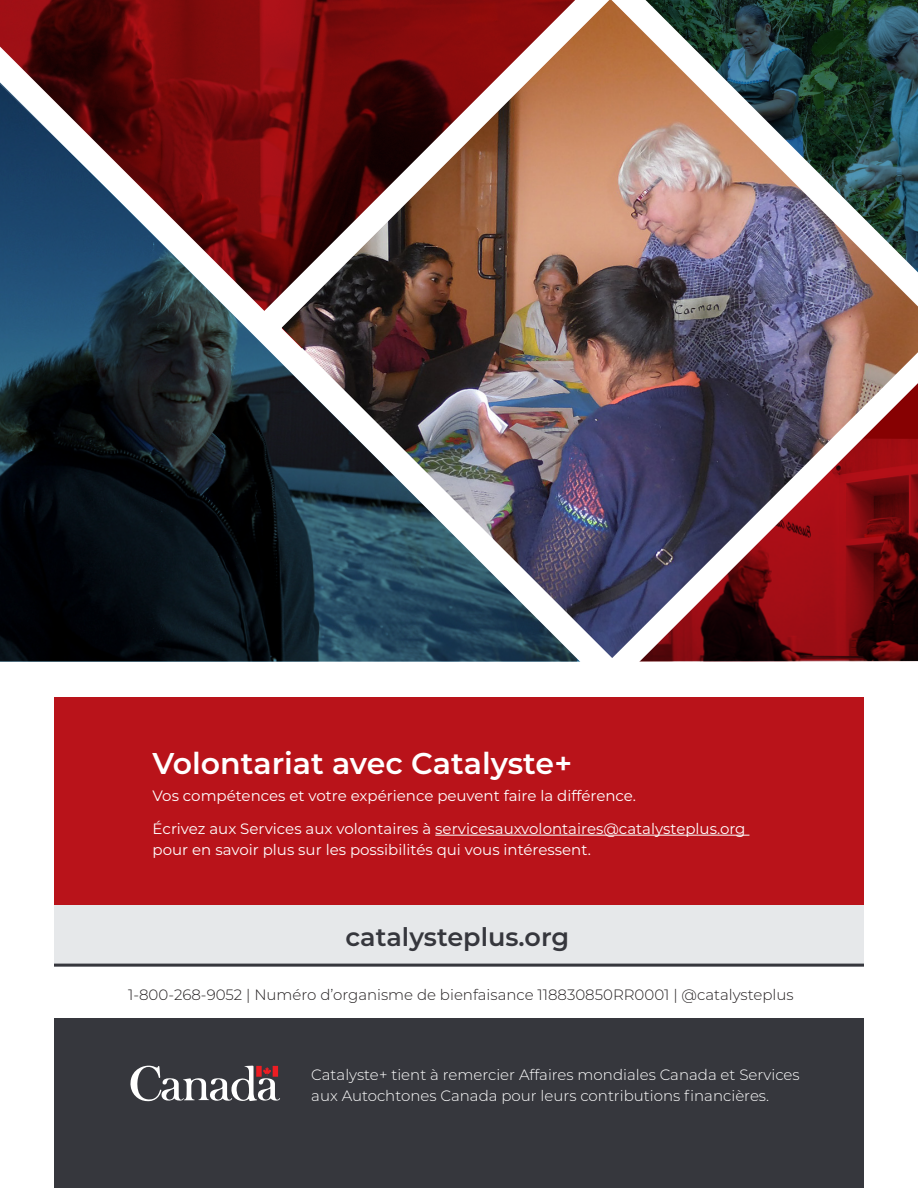
<style>
.page{position:relative;width:918px;height:1188px;background:#fff}
.page>*{position:absolute;margin:0;border:0;box-sizing:border-box;transform-origin:0 0}
.Body_-_Subtitle_Big{font:600 30px "Montserrat";color:#fff}
.Body_-_Subtitle_Big-2{font:600 25.5px "Montserrat";color:#36373d}
.Body_-_Basic{font:15px/21px "Montserrat";color:#fff}
.Utility_-_Knockout_L{font:300 15px/21px "Montserrat";color:#fff}
.Body_-_Basic_Centred{font:300 15px "Montserrat";color:#231f20}
</style>
<div class="page">
<div style="left:54px;top:905px;width:810px;height:62px;background:#e6e8ea"></div>
<svg style="left:0;top:0;width:577px;height:698px;background:#453d46"></svg>
<svg style="left:227px;top:0;width:55px;height:365px;background:#872d31"></svg>
<svg style="left:577px;top:658px;width:341px;height:40px"></svg>
<img style="left:282px;top:0;width:636px;height:658px">
<div style="left:54px;top:698px;width:810px;height:207px;background:#b9131a"></div>
<hr style="left:435px;top:835px;width:314px;height:1px;background:#fff">
<div style="left:54px;top:1018px;width:810px;height:170px;background:#36373d"></div>
<hr style="left:54px;top:964px;width:810px;height:3px;background:#36373d">
<svg style="left:130px;top:1066px;width:150px;height:35px"></svg>
<p class="Body_-_Subtitle_Big" style="left:153px;top:742px;width:421px">Volontariat avec Catalyste+</p>
<p class="Body_-_Basic" style="left:153px;top:784px;width:485px">Vos compétences et votre expérience peuvent faire la différence.</p>
<p class="Body_-_Basic" style="left:153px;top:817px;width:594px">Écrivez aux Services aux volontaires à servicesauxvolontaires@catalysteplus.org pour en savoir plus sur les possibilités qui vous intéressent.</p>
<p class="Body_-_Subtitle_Big-2" style="left:345px;top:918px;width:225px">catalysteplus.org</p>
<p class="Body_-_Basic_Centred" style="left:128px;top:984px;width:667px">1-800-268-9052 | Numéro d’organisme de bienfaisance 118830850RR0001 | @catalysteplus</p>
<p class="Utility_-_Knockout_L" style="left:311px;top:1064px;width:490px">Catalyste+ tient à remercier Affaires mondiales Canada et Services aux Autochtones Canada pour leurs contributions financières.</p>
</div>
